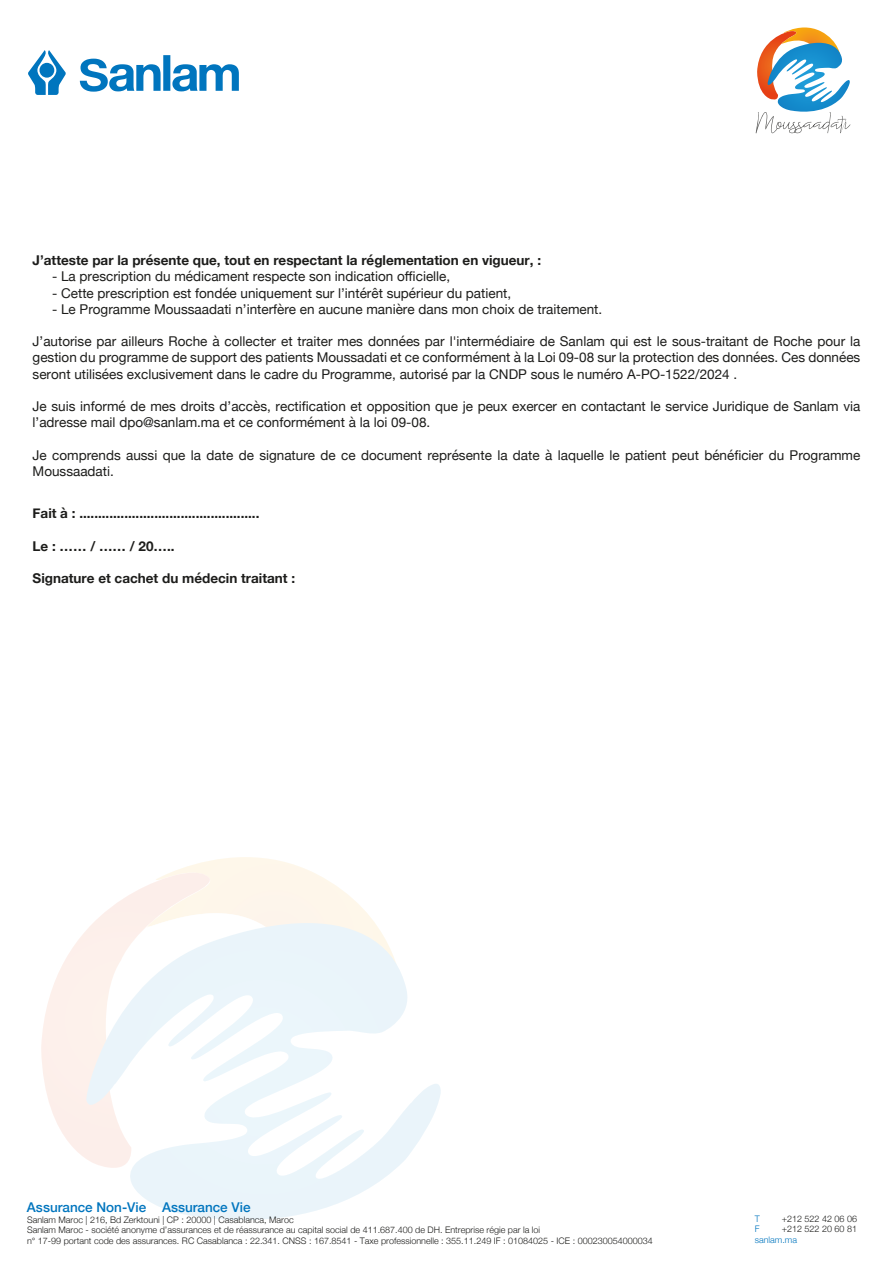
<style>
.page{position:relative;width:893px;height:1263px;background:#fff}
.page>*{position:absolute;margin:0;border:0;box-sizing:border-box;transform-origin:0 0}
.t1{font:13.5px/16.2px "Helvetica Neue";color:#1d1d1b}
.t2{font:700 13.5px "Helvetica Neue";color:#1d1d1b}
.t3{font:500 13.5px "Helvetica Neue";color:#0075be}
.t4{font:300 9px/10.5px "Helvetica Neue";color:#1d1d1b}
.t5{font:300 9px "Helvetica Neue";color:#0075be}
</style>
<div class="page">
<svg style="left:170px;top:857px;width:217px;height:85px"></svg>
<svg style="left:218px;top:912px;width:55px;height:30px"></svg>
<svg style="left:41px;top:873px;width:177px;height:285px"></svg>
<svg style="left:85px;top:942px;width:356px;height:278px"></svg>
<svg style="left:756px;top:27px;width:94px;height:107px"></svg>
<svg style="left:28px;top:50px;width:211px;height:45px"></svg>
<p class="t2" style="left:33px;top:250px;width:510px">J’atteste par la présente que, tout en respectant la réglementation en vigueur, :</p>
<p class="t1" style="left:52px;top:269px;width:400px">- La prescription du médicament respecte son indication officielle,</p>
<p class="t1" style="left:52px;top:285px;width:461px">- Cette prescription est fondée uniquement sur l’intérêt supérieur du patient,</p>
<p class="t1" style="left:52px;top:302px;width:552px">- Le Programme Moussaadati n’interfère en aucune manière dans mon choix de traitement.</p>
<p class="t1" style="left:33px;top:334px;width:829px;text-align:justify">J’autorise par ailleurs Roche à collecter et traiter mes données par l'intermédiaire de Sanlam qui est le sous-traitant de Roche pour la gestion du programme de support des patients Moussadati et ce conformément à la Loi 09-08 sur la protection des données. Ces données seront utilisées exclusivement dans le cadre du Programme, autorisé par la CNDP sous le numéro A-PO-1522/2024 .</p>
<p class="t1" style="left:33px;top:399px;width:829px">Je suis informé de mes droits d’accès, rectification et opposition que je peux exercer en contactant le service Juridique de Sanlam via l’adresse mail dpo@sanlam.ma et ce conformément à la loi 09-08.</p>
<p class="t1" style="left:33px;top:447px;width:829px">Je comprends aussi que la date de signature de ce document représente la date à laquelle le patient peut bénéficier du Programme<br>Moussaadati.</p>
<p class="t2" style="left:33px;top:503px;width:228px">Fait à : ................................................</p>
<p class="t2" style="left:33px;top:535px;width:144px">Le : …… / …… / 20…..</p>
<p class="t2" style="left:33px;top:568px;width:264px">Signature et cachet du médecin traitant :</p>
<p class="t3" style="left:27px;top:1197px;width:225px">Assurance Non-Vie Assurance Vie</p>
<p class="t4" style="left:27px;top:1214px;width:627px">Sanlam Maroc | 216, Bd Zerktouni | CP : 20000 | Casablanca, Maroc<br>Sanlam Maroc - société anonyme d’assurances et de réassurance au capital social de 411.687.400 de DH. Entreprise régie par la loi<br>n° 17-99 portant code des assurances. RC Casablanca : 22.341. CNSS : 167.8541 - Taxe professionnelle : 355.11.249 IF : 01084025 - ICE : 000230054000034</p>
<p class="t5" style="left:755px;top:1211px;width:7px">T</p>
<p class="t4" style="left:782px;top:1212px;width:77px">+212 522 42 06 06</p>
<p class="t5" style="left:755px;top:1222px;width:6px">F</p>
<p class="t4" style="left:782px;top:1223px;width:77px">+212 522 20 60 81</p>
<p class="t5" style="left:755px;top:1232px;width:44px">sanlam.ma</p>
</div>
